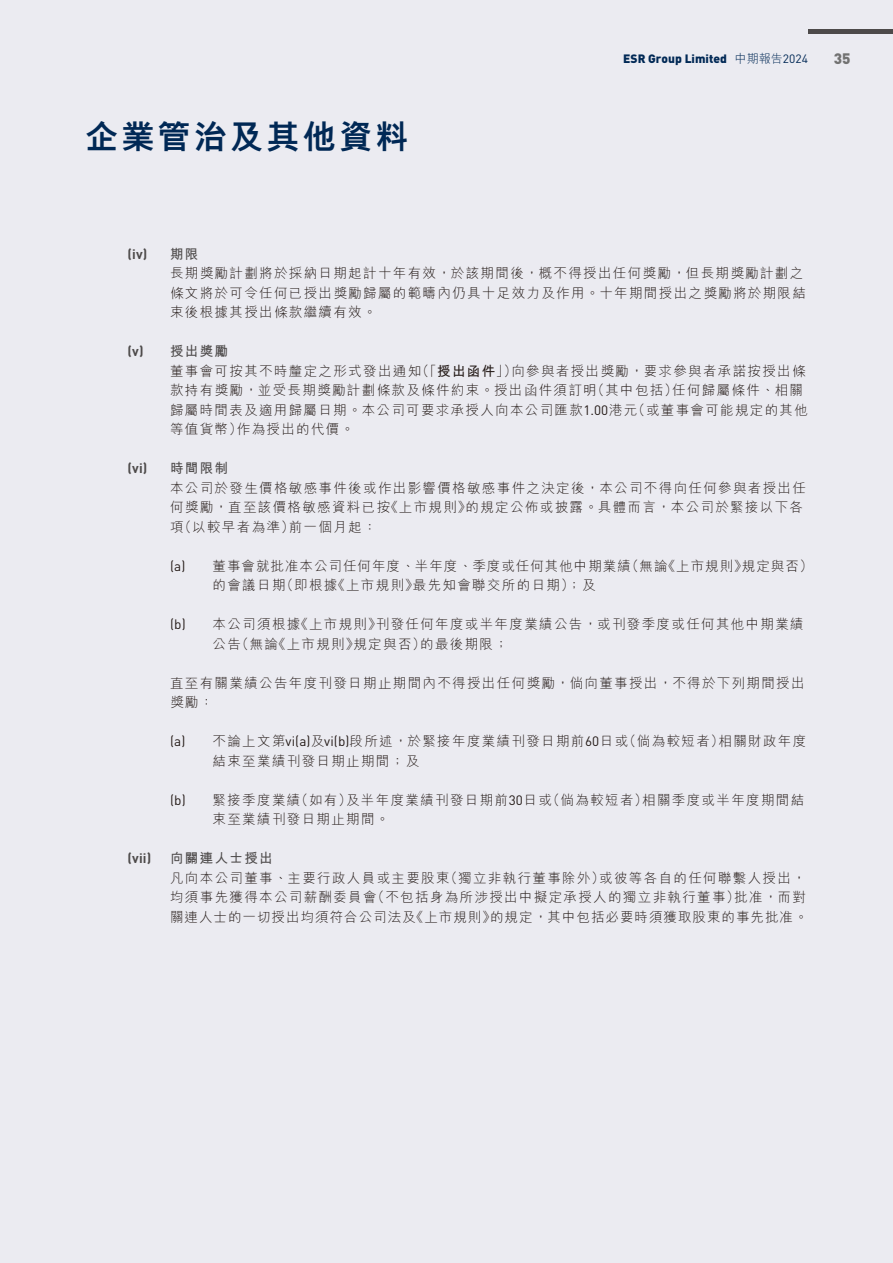
<style>
.page{position:relative;width:893px;height:1263px;background:#ebebf1}
.page>*{position:absolute;margin:0;border:0;box-sizing:border-box;transform-origin:0 0}
.t1{font:800 33px "M Hei HK";letter-spacing:.1em;color:#002855}
.t2{font:900 15px "DIN Pro";color:#727272}
.t3{font:300 13.5px/19.5px "M Hei HK";letter-spacing:.1em;color:#231916}
.t4{font:300 13.5px/19.5px "M Hei HK";letter-spacing:.075em;color:#231916}
.t5{font:700 13.5px "DIN Pro";letter-spacing:.01em;color:#4d4a4a}
.t6{font:700 13.5px "M Hei HK";letter-spacing:.1em;color:#4d4a4a}
.t7{font:900 12px "DIN Pro";color:#002855}
.s1{font-family:"M Hei HK";font-weight:300}
.s2{font-weight:400}
.s3{font-family:"DIN Pro";font-weight:700;color:#4d4a4a}
.s4{font-weight:700;color:#4d4a4a}
.s5{font-weight:700}
.s6{font-family:"DIN Pro";font-weight:400}
</style>
<div class="page">
<hr style="left:808px;top:30px;width:85px;height:4px;background:#4d4a4a">
<h1 class="t1" style="left:85px;top:120px;width:325px">企業管治及其他資料</h1>
<p class="t7" style="left:623px;top:50px;width:186px">ESR Group Limited <span class="s1">中期報告</span><span class="s2">2024</span></p>
<p class="t2" style="left:834px;top:48px;width:18px">35</p>
<p class="t5" style="left:128px;top:245px;width:21px">(iv)</p>
<p class="t6" style="left:170px;top:244px;width:30px">期限</p>
<p class="t3" style="left:170px;top:263px;width:637px">長期獎勵計劃將於採納日期起計十年有效，於該期間後，概不得授出任何獎勵，但長期獎勵計劃之條文將於可令任何已授出獎勵歸屬的範疇內仍具十足效力及作用。十年期間授出之獎勵將於期限結束後根據其授出條款繼續有效。</p>
<p class="t3" style="left:170px;top:341px;width:639px;text-indent:-43px"><span class="s3">(v)</span> <span class="s4">授出獎勵<br></span>董事會可按其不時釐定之形式發出通知（「<span class="s5">授出函件</span>」）向參與者授出獎勵，要求參與者承諾按授出條款持有獎勵，並受長期獎勵計劃條款及條件約束。授出函件須訂明（其中包括）任何歸屬條件、相關歸屬時間表及適用歸屬日期。本公司可要求承授人向本公司匯款<span class="s6">1.00</span>港元（或董事會可能規定的其他等值貨幣）作為授出的代價。</p>
<p class="t5" style="left:128px;top:459px;width:21px">(vi)</p>
<p class="t6" style="left:170px;top:458px;width:60px">時間限制</p>
<p class="t3" style="left:170px;top:478px;width:637px">本公司於發生價格敏感事件後或作出影響價格敏感事件之決定後，本公司不得向任何參與者授出任何獎勵，直至該價格敏感資料已按《上市規則》的規定公佈或披露。具體而言，本公司於緊接以下各項（以較早者為準）前一個月起：</p>
<p class="t4" style="left:213px;top:556px;width:602px;text-indent:-43px"><span class="s6">(a)</span> 董事會就批准本公司任何年度、半年度、季度或任何其他中期業績（無論《上市規則》規定與否）的會議日期（即根據《上市規則》最先知會聯交所的日期）；及</p>
<p class="t3" style="left:213px;top:614px;width:593px;text-indent:-43px"><span class="s6">(b)</span> 本公司須根據《上市規則》刊發任何年度或半年度業績公告，或刊發季度或任何其他中期業績公告（無論《上市規則》規定與否）的最後期限；</p>
<p class="t3" style="left:170px;top:673px;width:636px">直至有關業績公告年度刊發日期止期間內不得授出任何獎勵，倘向董事授出，不得於下列期間授出獎勵：</p>
<p class="t3" style="left:213px;top:731px;width:595px;text-indent:-43px"><span class="s6">(a)</span> 不論上文第<span class="s6">vi(a)</span>及<span class="s6">vi(b)</span>段所述，於緊接年度業績刊發日期前<span class="s6">60</span>日或（倘為較短者）相關財政年度結束至業績刊發日期止期間；及</p>
<p class="t3" style="left:213px;top:790px;width:593px;text-indent:-43px"><span class="s6">(b)</span> 緊接季度業績（如有）及半年度業績刊發日期前<span class="s6">30</span>日或（倘為較短者）相關季度或半年度期間結束至業績刊發日期止期間。</p>
<p class="t5" style="left:128px;top:849px;width:25px">(vii)</p>
<p class="t6" style="left:170px;top:848px;width:104px">向關連人士授出</p>
<p class="t3" style="left:170px;top:868px;width:639px">凡向本公司董事、主要行政人員或主要股東（獨立非執行董事除外）或彼等各自的任何聯繫人授出，均須事先獲得本公司薪酬委員會（不包括身為所涉授出中擬定承授人的獨立非執行董事）批准，而對關連人士的一切授出均須符合公司法及《上市規則》的規定，其中包括必要時須獲取股東的事先批准。</p>
</div>
